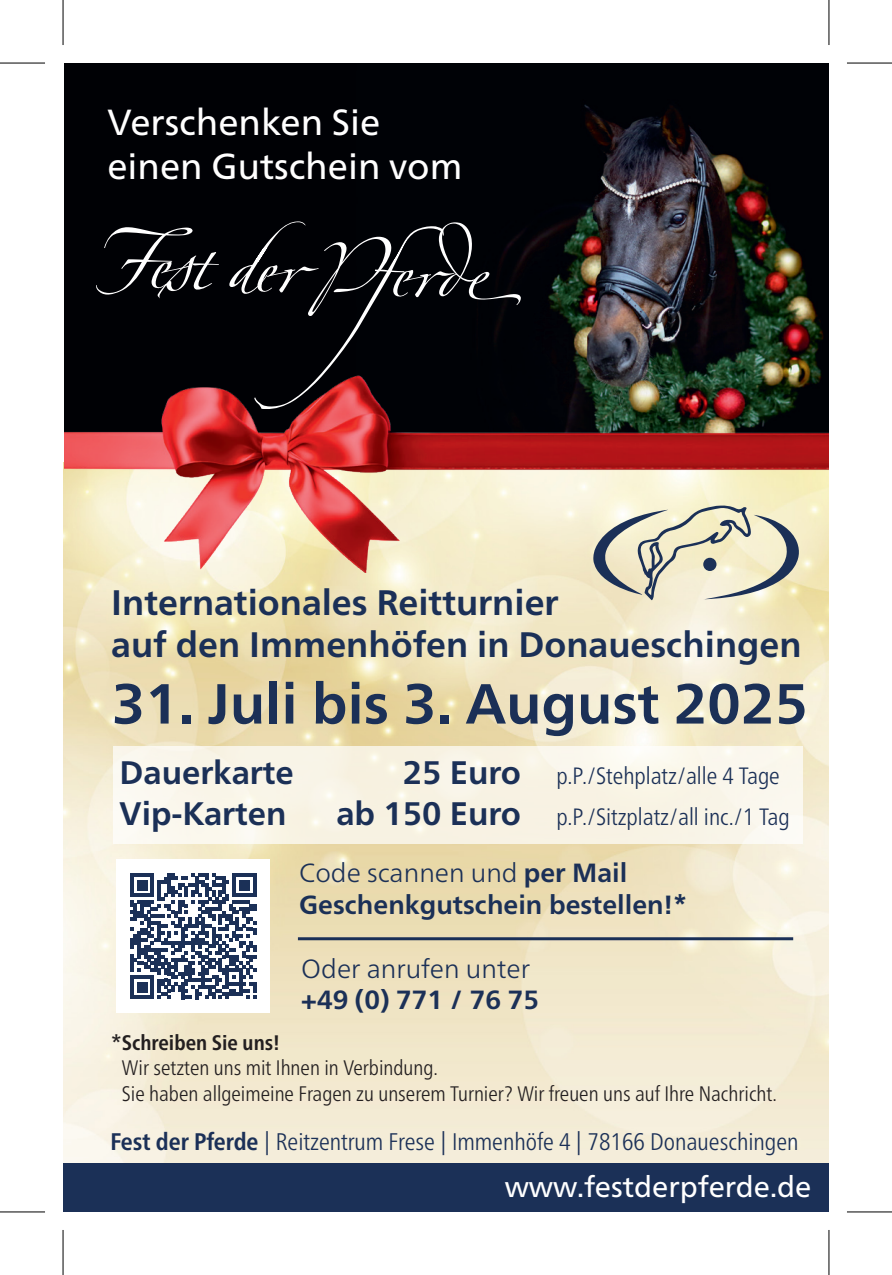
<style>
.page{position:relative;width:892px;height:1275px;background:#fff}
.page>*{position:absolute;margin:0;border:0;box-sizing:border-box;transform-origin:0 0}
.t1{font:700 56.4px "Frutiger Neue LT Pro";color:#1b3057}
.t2{font:36.3px/43.5px "Frutiger Neue LT Pro";color:#fff}
.t3{font:700 35.4px/42.6px "Frutiger Neue LT Pro";color:#1b3057}
.t4{font:700 32.7px "Frutiger Neue LT Pro";color:#1b3057}
.t5{font:29.1px "Frutiger Neue LT Pro";color:#fff}
.t6{font:700 26.4px/31.5px "Frutiger Neue LT Pro";color:#1b3057}
.t7{font:300 26.4px/31.5px "Frutiger Neue LT Pro";color:#1b3057}
.t8{font:300 condensed 24px "Frutiger Neue LT Pro";color:#1b3057}
.t9{font:300 condensed 23.7px "Frutiger Neue LT Pro";color:#1b3057}
.t10{font:300 condensed 21px/25.2px "Frutiger Neue LT Pro";color:#231f20}
.s1{font-weight:700;font-stretch:normal;font-size:32.7px}
.s2{font-weight:300}
.s3{font-weight:700}
.s4{font-stretch:normal}
</style>
<div class="page">
<img style="left:65px;top:63px;width:763px;height:265px">
<img style="left:63px;top:462px;width:765px;height:700px">
<img style="left:64px;top:328px;width:764px;height:244px">
<svg style="left:96px;top:227px;width:123px;height:71px;background:#232427"></svg>
<svg style="left:229px;top:221px;width:292px;height:188px;background:#141014"></svg>
<svg style="left:593px;top:505px;width:206px;height:95px;background:#cfcdb8"></svg>
<div style="left:703px;top:557px;width:13px;height:14px;background:#1b3057;border-radius:50%"></div>
<div style="left:113px;top:746px;width:689px;height:97px;background:#f8f4e7"></div>
<div style="left:117px;top:859px;width:153px;height:153px;background:#fff"></div>
<svg style="left:130px;top:873px;width:126px;height:125px"></svg>
<div style="left:63px;top:1163px;width:765px;height:48px;background:#1b3057"></div>
<hr style="left:298px;top:937px;width:495px;height:3px;background:#1b3057">
<svg style="left:0;top:1212px;width:45px;height:1px"></svg>
<svg style="left:847px;top:1212px;width:44px;height:1px"></svg>
<svg style="left:829px;top:0;width:1px;height:45px"></svg>
<svg style="left:829px;top:1230px;width:1px;height:44px"></svg>
<hr style="left:0;top:62px;width:45px;height:2px;background:#000">
<hr style="left:846px;top:62px;width:45px;height:2px;background:#000">
<hr style="left:0;top:1211px;width:45px;height:1px;background:#000">
<hr style="left:846px;top:1211px;width:45px;height:1px;background:#000">
<hr style="left:62px;top:0;width:2px;height:45px;background:#000">
<hr style="left:62px;top:1229px;width:2px;height:45px;background:#000">
<hr style="left:828px;top:0;width:1px;height:45px;background:#000">
<hr style="left:828px;top:1229px;width:1px;height:45px;background:#000">
<p class="t2" style="left:107px;top:100px;width:356px">Verschenken Sie einen Gutschein vom</p>
<p class="t3" style="left:111px;top:581px;width:691px">Internationales Reitturnier<br>auf den Immenhöfen in Donaueschingen</p>
<p class="t1" style="left:112px;top:670px;width:697px">31. Juli bis 3. August 2025</p>
<p class="t4" style="left:120px;top:753px;width:175px">Dauerkarte</p>
<p class="t9" style="left:403px;top:762px;width:378px"><span class="s1">25 Euro</span> p.P./Stehplatz/alle 4 Tage</p>
<p class="t4" style="left:120px;top:794px;width:168px">Vip-Karten</p>
<p class="t9" style="left:336px;top:802px;width:454px"><span class="s1">ab 150 Euro</span> p.P./Sitzplatz/all inc./1 Tag</p>
<p class="t6" style="left:299px;top:857px;width:390px"><span class="s2">Code scannen und</span> per Mail<br>Geschenkgutschein bestellen!*</p>
<p class="t7" style="left:301px;top:952px;width:239px">Oder anrufen unter <span class="s3">+49 (0) 771 / 76 75</span></p>
<p class="t10" style="left:122px;top:1029px;width:656px;text-indent:-11px"><span class="s3">*Schreiben Sie uns!<br></span>Wir setzten uns mit Ihnen in Verbindung.<br>Sie haben allgeimeine Fragen zu unserem Turnier? Wir freuen uns auf Ihre Nachricht.</p>
<p class="t8" style="left:110px;top:1126px;width:689px"><span class="s3">Fest der Pferde</span> <span class="s4">|</span> Reitzentrum Frese <span class="s4">|</span> Immenhöfe 4 <span class="s4">|</span> 78166 Donaueschingen</p>
<p class="t5" style="left:504px;top:1168px;width:308px">www.festderpferde.de</p>
</div>
